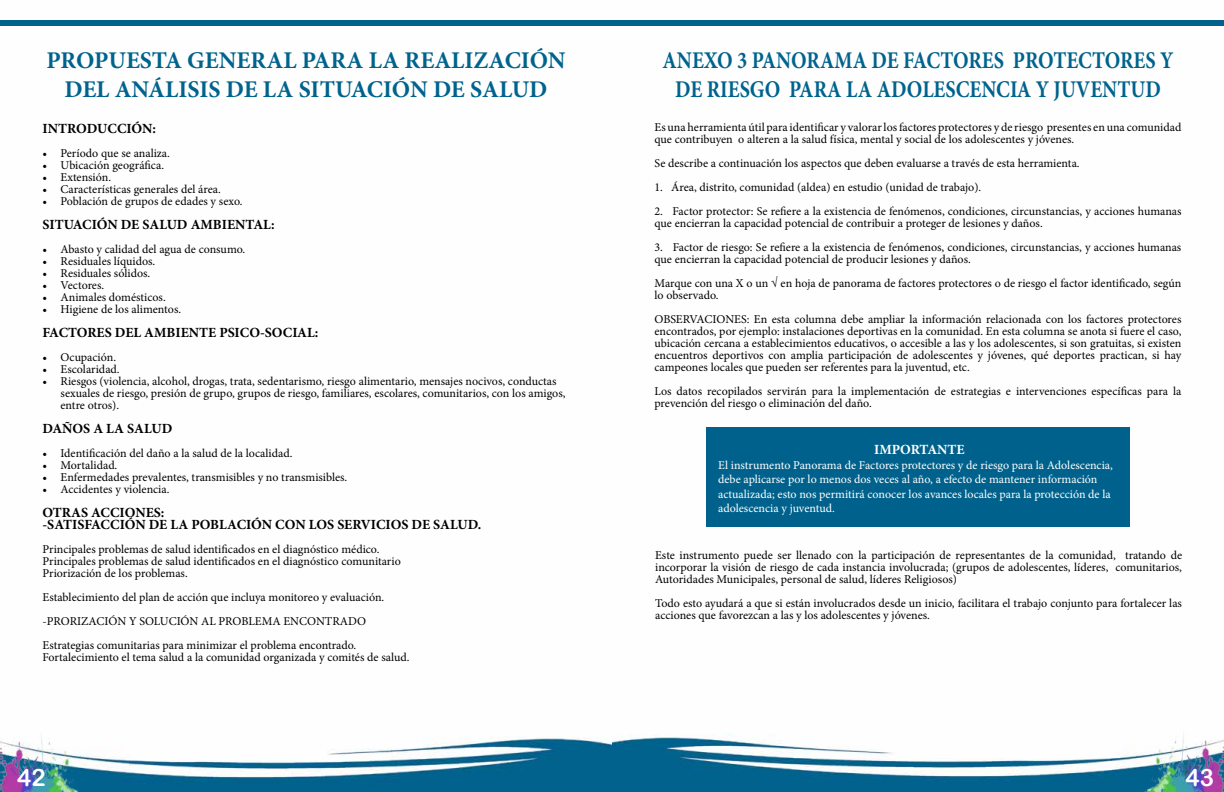
<style>
.page{position:relative;width:1224px;height:792px;background:#fff}
.page>*{position:absolute;margin:0;border:0;box-sizing:border-box;transform-origin:0 0}
.t1{font:700 24px/28.8px "Minion Pro";color:#00638d;text-align:center;scale:.85 1}
.t2{font:700 24px/28.8px "Minion Pro";color:#00638d;text-align:center}
.t3{font:24px "Arial Rounded MT Bold";color:#fff}
.t4{font:700 14px/12px "Minion Pro";color:#000}
.t5{font:700 14px "Minion Pro";color:#fff}
.t6{font:12px/12px "Minion Pro";color:#000}
.t7{font:12px/14.4px "Minion Pro";color:#fff}
</style>
<div class="page">
<img style="left:101px;top:734px;width:1022px;height:58px">
<img style="left:1123px;top:732px;width:101px;height:60px">
<img style="left:0;top:733px;width:101px;height:59px">
<div style="left:0;top:20px;width:1224px;height:6px;background:#00628c"></div>
<div style="left:706px;top:427px;width:424px;height:100px;background:#00628c"></div>
<h1 class="t2" style="left:46px;top:46px;width:521px">PROPUESTA GENERAL PARA LA REALIZACIÓN<br>DEL ANÁLISIS DE LA SITUACIÓN DE SALUD</h1>
<h1 class="t1" style="left:663px;top:46px;width:603px">ANEXO 3 PANORAMA DE FACTORES PROTECTORES Y<br>DE RIESGO PARA LA ADOLESCENCIA Y JUVENTUD</h1>
<p class="t4" style="left:43px;top:122px;width:115px">INTRODUCCIÓN:</p>
<p class="t6" style="left:43px;top:147px;width:129px">• Período que se analiza.</p>
<p class="t6" style="left:43px;top:159px;width:123px">• Ubicación geográfica.</p>
<p class="t6" style="left:43px;top:171px;width:70px">• Extensión.</p>
<p class="t6" style="left:43px;top:183px;width:180px">• Características generales del área.</p>
<p class="t6" style="left:43px;top:195px;width:202px">• Población de grupos de edades y sexo.</p>
<p class="t4" style="left:43px;top:218px;width:234px">SITUACIÓN DE SALUD AMBIENTAL:</p>
<p class="t6" style="left:43px;top:243px;width:204px">• Abasto y calidad del agua de consumo.</p>
<p class="t6" style="left:43px;top:255px;width:114px">• Residuales líquidos.</p>
<p class="t6" style="left:43px;top:267px;width:109px">• Residuales sólidos.</p>
<p class="t6" style="left:43px;top:279px;width:63px">• Vectores.</p>
<p class="t6" style="left:43px;top:291px;width:125px">• Animales domésticos.</p>
<p class="t6" style="left:43px;top:303px;width:140px">• Higiene de los alimentos.</p>
<p class="t4" style="left:43px;top:326px;width:277px">FACTORES DEL AMBIENTE PSICO-SOCIAL:</p>
<p class="t6" style="left:43px;top:351px;width:75px">• Ocupación.</p>
<p class="t6" style="left:43px;top:363px;width:79px">• Escolaridad.</p>
<p class="t6" style="left:61px;top:375px;width:506px;text-indent:-18px">• Riesgos (violencia, alcohol, drogas, trata, sedentarismo, riesgo alimentario, mensajes nocivos, conductas sexuales de riesgo, presión de grupo, grupos de riesgo, familiares, escolares, comunitarios, con los amigos, entre otros).</p>
<p class="t4" style="left:43px;top:422px;width:131px">DAÑOS A LA SALUD</p>
<p class="t6" style="left:43px;top:447px;width:251px">• Identificación del daño a la salud de la localidad.</p>
<p class="t6" style="left:43px;top:459px;width:76px">• Mortalidad.</p>
<p class="t6" style="left:43px;top:471px;width:306px">• Enfermedades prevalentes, transmisibles y no transmisibles.</p>
<p class="t6" style="left:43px;top:483px;width:128px">• Accidentes y violencia.</p>
<p class="t4" style="left:43px;top:506px;width:440px">OTRAS ACCIONES:<br>-SATISFACCIÓN DE LA POBLACIÓN CON LOS SERVICIOS DE SALUD.</p>
<p class="t6" style="left:43px;top:543px;width:360px">Principales problemas de salud identificados en el diagnóstico médico.<br>Principales problemas de salud identificados en el diagnóstico comunitario<br>Priorización de los problemas.</p>
<p class="t6" style="left:43px;top:585px;width:343px;line-height:24px">Establecimiento del plan de acción que incluya monitoreo y evaluación. -PRORIZACIÓN Y SOLUCIÓN AL PROBLEMA ENCONTRADO<br>Estrategias comunitarias para minimizar el problema encontrado.</p>
<p class="t6" style="left:43px;top:651px;width:368px">Fortalecimiento el tema salud a la comunidad organizada y comités de salud.</p>
<p class="t6" style="left:655px;top:122px;width:528px">Es una herramienta útil para identificar y valorar los factores protectores y de riesgo presentes en una comunidad que contribuyen o alteren a la salud física, mental y social de los adolescentes y jóvenes.</p>
<p class="t6" style="left:655px;top:158px;width:427px">Se describe a continuación los aspectos que deben evaluarse a través de esta herramienta.</p>
<p class="t6" style="left:655px;top:182px;width:328px">1. Área, distrito, comunidad (aldea) en estudio (unidad de trabajo).</p>
<p class="t6" style="left:655px;top:206px;width:529px">2. Factor protector: Se refiere a la existencia de fenómenos, condiciones, circunstancias, y acciones humanas que encierran la capacidad potencial de contribuir a proteger de lesiones y daños.</p>
<p class="t6" style="left:655px;top:242px;width:528px">3. Factor de riesgo: Se refiere a la existencia de fenómenos, condiciones, circunstancias, y acciones humanas que encierran la capacidad potencial de producir lesiones y daños.</p>
<p class="t6" style="left:655px;top:278px;width:529px">Marque con una X o un √ en hoja de panorama de factores protectores o de riesgo el factor identificado, según lo observado.</p>
<p class="t6" style="left:655px;top:314px;width:528px;text-align:justify">OBSERVACIONES: En esta columna debe ampliar la información relacionada con los factores protectores encontrados, por ejemplo: instalaciones deportivas en la comunidad. En esta columna se anota si fuere el caso, ubicación cercana a establecimientos educativos, o accesible a las y los adolescentes, si son gratuitas, si existen encuentros deportivos con amplia participación de adolescentes y jóvenes, qué deportes practican, si hay campeones locales que pueden ser referentes para la juventud, etc.</p>
<p class="t6" style="left:655px;top:386px;width:528px">Los datos recopilados servirán para la implementación de estrategias e intervenciones específicas para la prevención del riesgo o eliminación del daño.</p>
<p class="t5" style="left:874px;top:440px;width:92px">IMPORTANTE</p>
<p class="t7" style="left:718px;top:458px;width:396px">El instrumento Panorama de Factores protectores y de riesgo para la Adolescencia, debe aplicarse por lo menos dos veces al año, a efecto de mantener información actualizada; esto nos permitirá conocer los avances locales para la protección de la adolescencia y juventud.</p>
<p class="t6" style="left:655px;top:549px;width:528px;text-align:justify">Este instrumento puede ser llenado con la participación de representantes de la comunidad, tratando de incorporar la visión de riesgo de cada instancia involucrada; (grupos de adolescentes, líderes, comunitarios, Autoridades Municipales, personal de salud, líderes Religiosos)</p>
<p class="t6" style="left:655px;top:597px;width:528px">Todo esto ayudará a que si están involucrados desde un inicio, facilitara el trabajo conjunto para fortalecer las acciones que favorezcan a las y los adolescentes y jóvenes.</p>
<h1 class="t3" style="left:17px;top:763px;width:30px">42</h1>
<h1 class="t3" style="left:1186px;top:763px;width:30px">43</h1>
</div>
